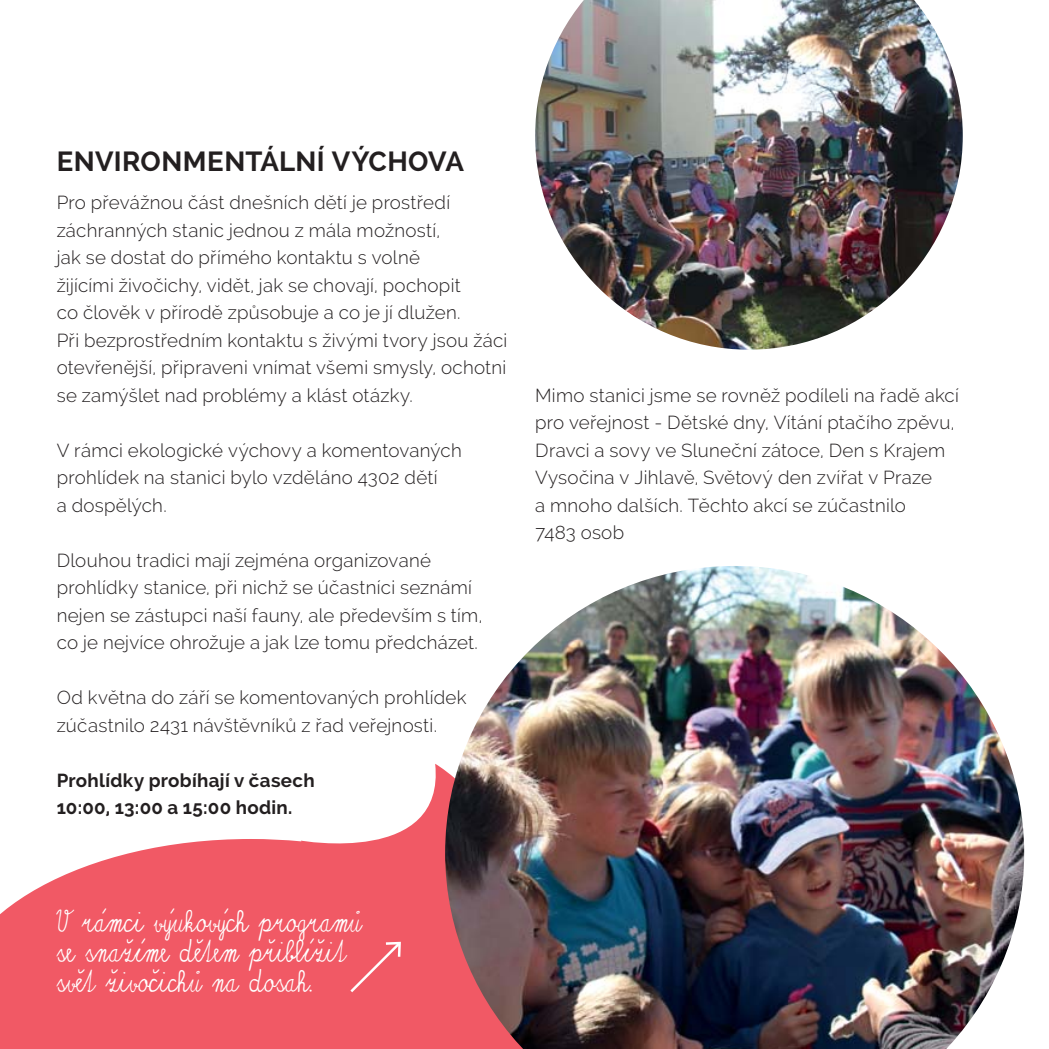
<style>
.page{position:relative;width:1049px;height:1049px;background:#fff}
.page>*{position:absolute;margin:0;border:0;box-sizing:border-box;transform-origin:0 0}
.t1{font:45px "skolacek CE";color:#fff}
.t2{font:700 27.5px "Raleway";letter-spacing:.01em;color:#231f20}
.t3{font:300 18.75px/27.5px "Raleway";letter-spacing:.015em;color:#231f20}
.t4{font:700 18.75px/27.5px "Raleway";letter-spacing:.015em;color:#231f20}
</style>
<div class="page">
<svg style="left:0;top:764px;width:445px;height:285px;fill:#f15965"></svg>
<img style="left:445px;top:566px;width:579px;height:483px">
<svg style="left:348px;top:939px;width:55px;height:56px;background:#f26570"></svg>
<img style="left:535px;top:0;width:428px;height:350px">
<h2 class="t2" style="left:57px;top:148px;width:409px">ENVIRONMENTÁLNÍ VÝCHOVA</h2>
<p class="t3" style="left:57px;top:190px;width:452px">Pro převážnou část dnešních dětí je prostředí záchranných stanic jednou z mála možností,<br>jak se dostat do přímého kontaktu s volně<br>žijícími živočichy, vidět, jak se chovají, pochopit<br>co člověk v přírodě způsobuje a co je jí dlužen.<br>Při bezprostředním kontaktu s živými tvory jsou žáci otevřenější, připraveni vnímat všemi smysly, ochotni se zamýšlet nad problémy a klást otázky.</p>
<p class="t3" style="left:57px;top:437px;width:406px">V rámci ekologické výchovy a komentovaných prohlídek na stanici bylo vzděláno 4302 dětí<br>a dospělých.</p>
<p class="t3" style="left:57px;top:547px;width:427px">Dlouhou tradici mají zejména organizované prohlídky stanice, při nichž se účastníci seznámí nejen se zástupci naší fauny, ale především s tím, co je nejvíce ohrožuje a jak lze tomu předcházet.</p>
<p class="t3" style="left:57px;top:685px;width:411px">Od května do září se komentovaných prohlídek zúčastnilo 2431 návštěvníků z řad veřejnosti.</p>
<p class="t4" style="left:57px;top:767px;width:259px">Prohlídky probíhají v časech<br>10:00, 13:00 a 15:00 hodin.</p>
<p class="t3" style="left:535px;top:382px;width:425px">Mimo stanici jsme se rovněž podíleli na řadě akcí pro veřejnost - Dětské dny, Vítání ptačího zpěvu, Dravci a sovy ve Sluneční zátoce, Den s Krajem Vysočina v Jihlavě, Světový den zvířat v Praze<br>a mnoho dalších. Těchto akcí se zúčastnilo<br>7483 osob</p>
<h1 class="t1" style="left:57px;top:890px;width:307px">V rámci výukových programů</h1>
<h1 class="t1" style="left:57px;top:920px;width:291px">se snažíme dětem přiblížit</h1>
<h1 class="t1" style="left:57px;top:950px;width:258px">svět živočichů na dosah.</h1>
</div>
